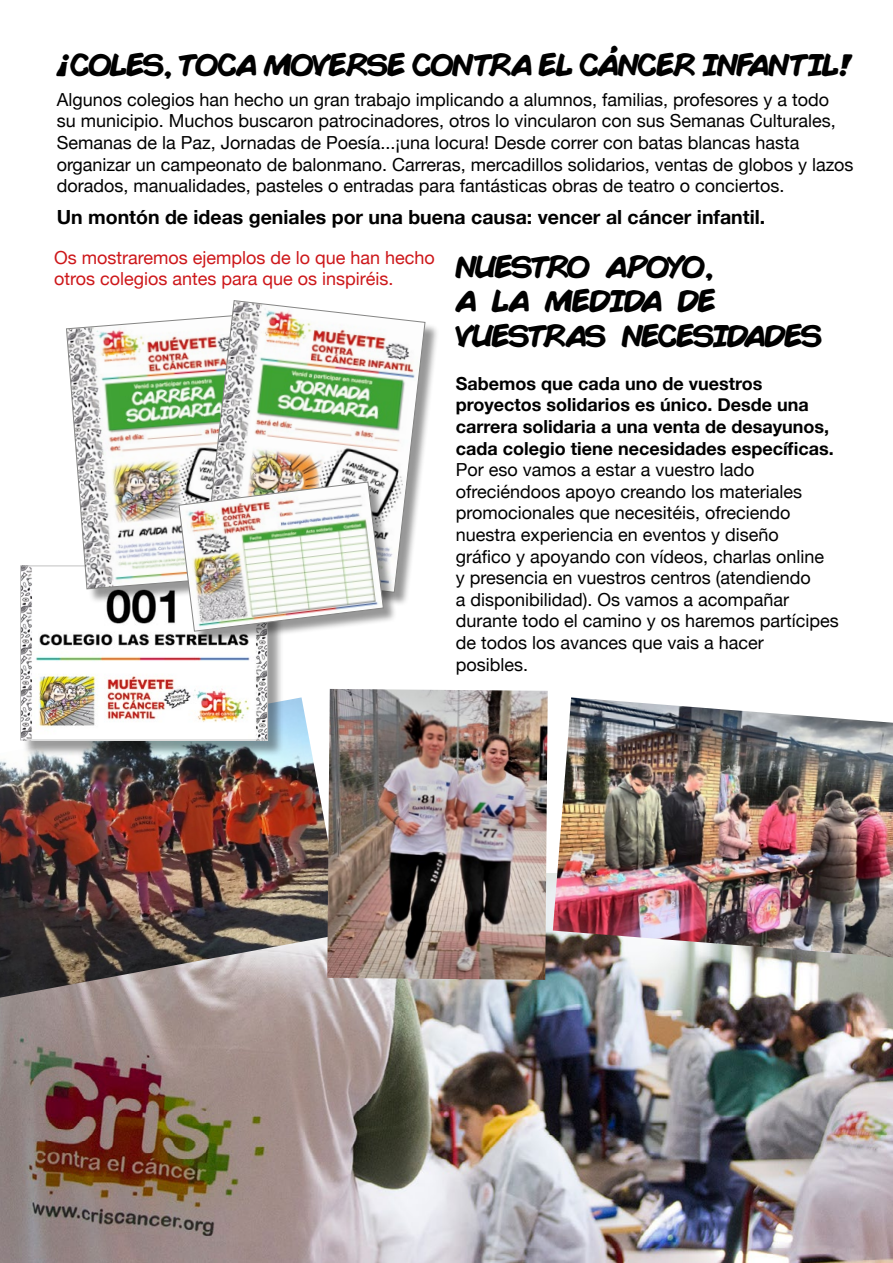
<style>
.page{position:relative;width:893px;height:1263px;background:#fff}
.page>*{position:absolute;margin:0;border:0;box-sizing:border-box;transform-origin:0 0}
.t1{font:700 30px/34.5px "Comic";letter-spacing:-.075em;color:#000}
.t2{font:700 19.5px "Helvetica Neue";color:#000}
.t3{font:18px/21.6px "Helvetica Neue";color:#000}
.t4{font:700 18px/21.6px "Helvetica Neue";color:#000}
.t5{font:18px/21.6px "Helvetica Neue";color:#cd171a}
</style>
<div class="page">
<img style="left:0;top:873px;width:893px;height:390px">
<img style="left:0;top:697px;width:345px;height:301px">
<img style="left:553px;top:697px;width:340px;height:260px">
<img style="left:327px;top:689px;width:221px;height:291px">
<div style="left:23px;top:568px;width:261px;height:188px;background:#000;opacity:.39"></div>
<img style="left:22px;top:568px;width:244px;height:170px">
<div style="left:20px;top:566px;width:248px;height:174px;border:1px solid #c2c2c2"></div>
<div style="left:68px;top:316px;width:217px;height:288px;background:#000;opacity:.41"></div>
<img style="left:66px;top:316px;width:137px;height:273px">
<div style="left:205px;top:303px;width:234px;height:303px;background:#000;opacity:.41"></div>
<img style="left:203px;top:300px;width:223px;height:293px">
<div style="left:181px;top:484px;width:217px;height:161px;background:#000;opacity:.41"></div>
<img style="left:178px;top:481px;width:206px;height:151px">
<h1 class="t1" style="left:57px;top:47px;width:799px">¡COLES, TOCA MOVERSE CONTRA EL CÁNCER INFANTIL!</h1>
<p class="t3" style="left:57px;top:88px;width:798px">Algunos colegios han hecho un gran trabajo implicando a alumnos, familias, profesores y a todo<br>su municipio. Muchos buscaron patrocinadores, otros lo vincularon con sus Semanas Culturales, Semanas de la Paz, Jornadas de Poesía...¡una locura! Desde correr con batas blancas hasta organizar un campeonato de balonmano. Carreras, mercadillos solidarios, ventas de globos y lazos dorados, manualidades, pasteles o entradas para fantásticas obras de teatro o conciertos.</p>
<p class="t2" style="left:57px;top:205px;width:710px">Un montón de ideas geniales por una buena causa: vencer al cáncer infantil.</p>
<p class="t5" style="left:54px;top:246px;width:382px">Os mostraremos ejemplos de lo que han hecho otros colegios antes para que os inspiréis.</p>
<h1 class="t1" style="left:456px;top:249px;width:369px">NUESTRO APOYO,<br>A LA MEDIDA DE<br>VUESTRAS NECESIDADES</h1>
<p class="t4" style="left:456px;top:372px;width:380px">Sabemos que cada uno de vuestros proyectos solidarios es único. Desde una carrera solidaria a una venta de desayunos, cada colegio tiene necesidades específicas.</p>
<p class="t3" style="left:456px;top:459px;width:384px">Por eso vamos a estar a vuestro lado ofreciéndoos apoyo creando los materiales promocionales que necesitéis, ofreciendo nuestra experiencia en eventos y diseño<br>gráfico y apoyando con vídeos, charlas online<br>y presencia en vuestros centros (atendiendo<br>a disponibilidad). Os vamos a acompañar durante todo el camino y os haremos partícipes de todos los avances que vais a hacer posibles.</p>
</div>
